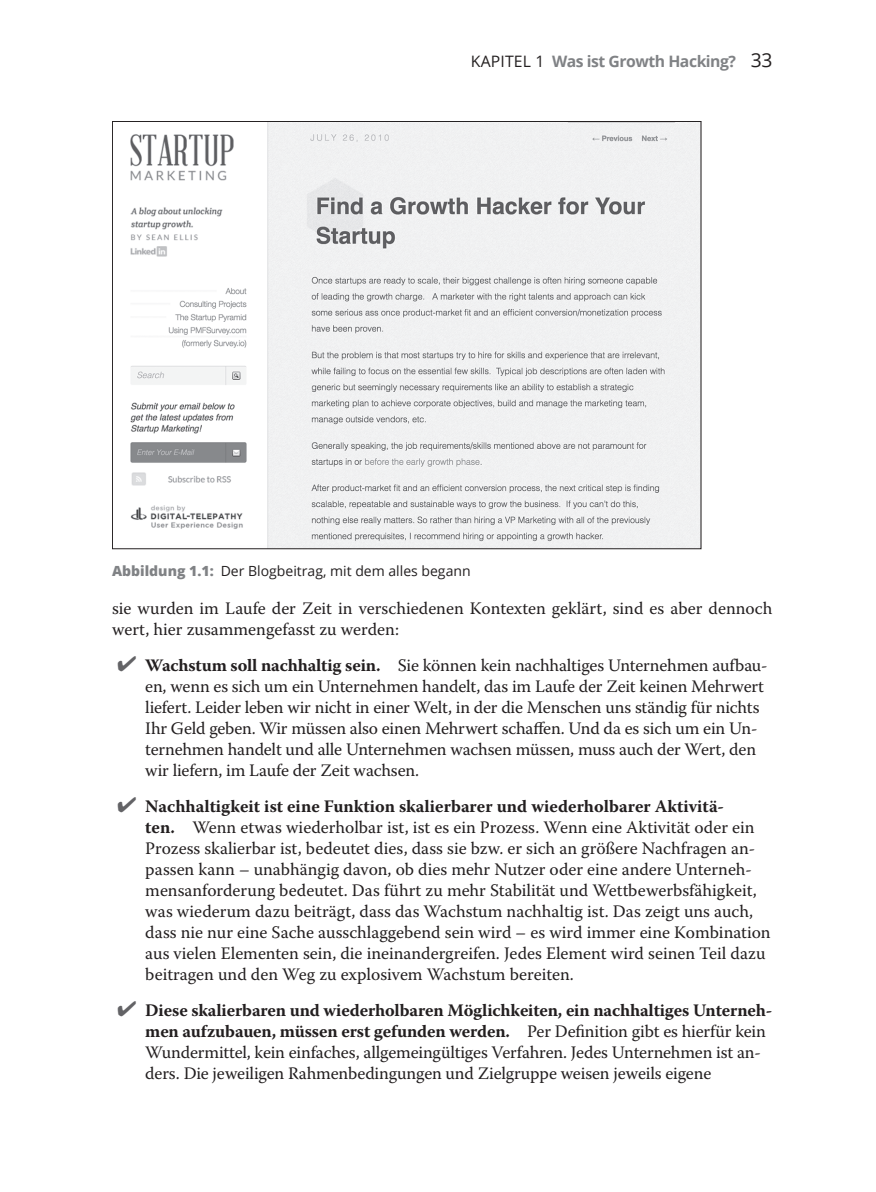
<style>
.page{position:relative;width:876px;height:1192px;background:#fff}
.page>*{position:absolute;margin:0;border:0;box-sizing:border-box;transform-origin:0 0}
.t1{font:17.5px/21px "Warnock Pro";color:#231f20}
.t2{font:700 15.75px "Open Sans";letter-spacing:-.03em;color:#808285}
.t3{font:14px "Open Sans";color:#231f20}
.s1{font-weight:400;color:#231f20}
.s2{font-weight:400;font-size:19.25px;color:#231f20}
.s3{font-weight:800;color:#808285}
.s4{color:#636366}
.s5{font-weight:700}
</style>
<div class="page">
<img style="left:130px;top:123px;width:569px;height:424px">
<p class="t2" style="left:470px;top:50px;width:303px"><span class="s1">KAPITEL 1</span> Was ist Growth Hacking? <span class="s2">33</span></p>
<p class="t3" style="left:112px;top:561px;width:360px"><span class="s3">Abbildung 1.1:</span> Der Blogbeitrag, mit dem alles begann</p>
<p class="t1" style="left:112px;top:597px;width:661px">sie wurden im Laufe der Zeit in verschiedenen Kontexten geklärt, sind es aber dennoch wert, hier zusammengefasst zu werden:</p>
<p class="t1" style="left:145px;top:654px;width:623px;text-indent:-28px"><span class="s4">✔</span> <span class="s5">Wachstum soll nachhaltig sein.</span> Sie können kein nachhaltiges Unternehmen aufbau&shy;en, wenn es sich um ein Unternehmen handelt, das im Laufe der Zeit keinen Mehrwert liefert. Leider leben wir nicht in einer Welt, in der die Menschen uns ständig für nichts Ihr Geld geben. Wir müssen also einen Mehrwert schaffen. Und da es sich um ein Un&shy;ternehmen handelt und alle Unternehmen wachsen müssen, muss auch der Wert, den wir liefern, im Laufe der Zeit wachsen.</p>
<p class="t1" style="left:145px;top:795px;width:626px;text-indent:-28px"><span class="s4">✔</span> <span class="s5">Nachhaltigkeit ist eine Funktion skalierbarer und wiederholbarer Aktivitä-<br>ten.</span> Wenn etwas wiederholbar ist, ist es ein Prozess. Wenn eine Aktivität oder ein Prozess skalierbar ist, bedeutet dies, dass sie bzw. er sich an größere Nachfragen an&shy;passen kann – unabhängig davon, ob dies mehr Nutzer oder eine andere Unterneh&shy;mensanforderung bedeutet. Das führt zu mehr Stabilität und Wettbewerbsfähigkeit, was wiederum dazu beiträgt, dass das Wachstum nachhaltig ist. Das zeigt uns auch, dass nie nur eine Sache ausschlaggebend sein wird – es wird immer eine Kombination aus vielen Elementen sein, die ineinandergreifen. Jedes Element wird seinen Teil dazu beitragen und den Weg zu explosivem Wachstum bereiten.</p>
<p class="t1" style="left:145px;top:999px;width:628px;text-indent:-28px"><span class="s4">✔</span> <span class="s5">Diese skalierbaren und wiederholbaren Möglichkeiten, ein nachhaltiges Unterneh&shy;men aufzubauen, müssen erst gefunden werden.</span> Per Definition gibt es hierfür kein Wundermittel, kein einfaches, allgemeingültiges Verfahren. Jedes Unternehmen ist an&shy;ders. Die jeweiligen Rahmenbedingungen und Zielgruppe weisen jeweils eigene</p>
</div>
